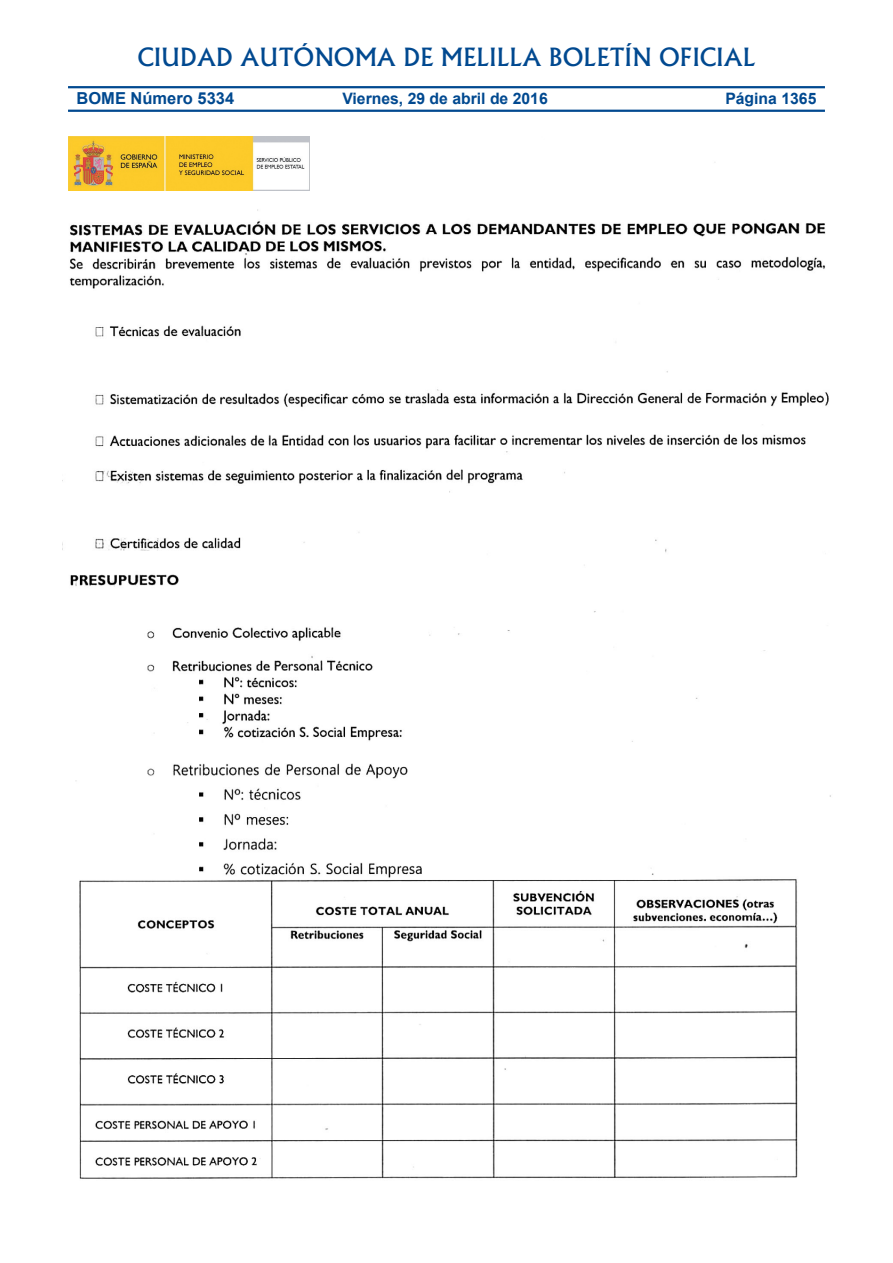
<style>
.page{position:relative;width:893px;height:1263px;background:#fff}
.page>*{position:absolute;margin:0;border:0;box-sizing:border-box;transform-origin:0 0}
.t1{font:500 24px "Albertus";color:#014990}
.t2{font:700 16.5px "Arial";color:#014990}
.t3{font:700 15.75px "Arial";color:#014990}
.s1{font-size:15.15px}
</style>
<div class="page">
<hr style="left:68px;top:86px;width:757px;height:2px;background:#014990">
<hr style="left:68px;top:110px;width:757px;height:2px;background:#014990">
<img style="left:68px;top:162px;width:763px;height:1017px">
<img style="left:68px;top:136px;width:242px;height:54px">
<p class="t1" style="left:137px;top:43px;width:620px">CIUDAD AUTÓNOMA DE MELILLA BOLETÍN OFICIAL</p>
<p class="t2" style="left:77px;top:88px;width:159px">BOME Número 5334</p>
<p class="t3" style="left:342px;top:88px;width:207px">Viernes, 29 de abril de 2016</p>
<p class="t3" style="left:725px;top:88px;width:93px">Pá<span class="s1">g</span>ina 1365</p>
</div>
